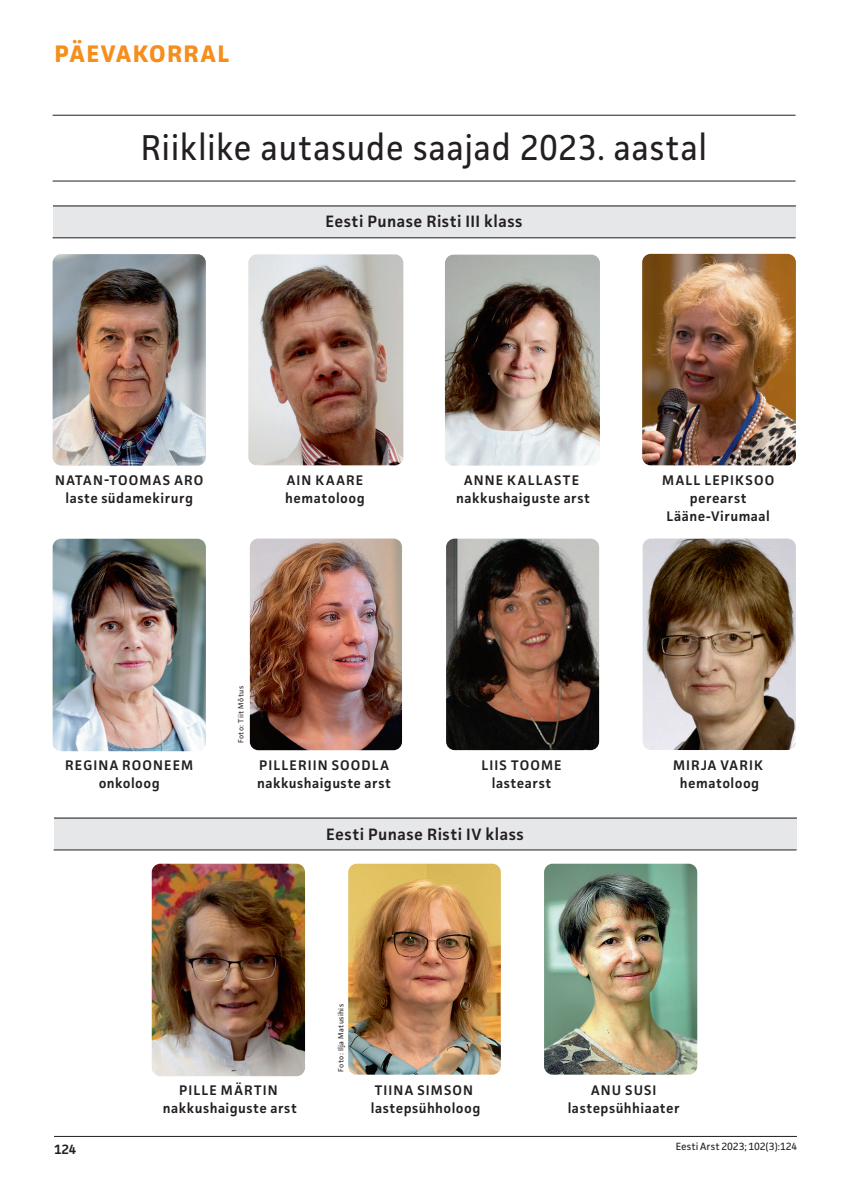
<style>
.page{position:relative;width:851px;height:1191px;background:#fff}
.page>*{position:absolute;margin:0;border:0;box-sizing:border-box;transform-origin:0 0}
.t1{font:36px "Facit";letter-spacing:.015em;color:#231f20;scale:.95 1}
.t2{font:700 24px "Facit";letter-spacing:.06em;color:#f68e1e}
.t3{font:600 16.5px "Facit";letter-spacing:.03em;color:#231f20}
.t4{font:600 13.95px/18px "Facit";letter-spacing:.04em;color:#231f20;text-align:center}
.t5{font:600 13.95px/18px "Facit";letter-spacing:.075em;color:#231f20;text-align:center}
.t6{font:600 13.5px "Facit";color:#231f20}
.t7{font:10.5px "Facit";letter-spacing:-.005em;color:#231f20}
.t8{font:7.5px "Facit";letter-spacing:.05em;color:#231f20}
</style>
<div class="page">
<hr style="left:54px;top:1136px;width:742px;height:1px;background:#231f20">
<hr style="left:53px;top:115px;width:742px;height:1px;background:#231f20">
<hr style="left:53px;top:181px;width:742px;height:1px;background:#231f20">
<div style="left:53px;top:206px;width:742px;height:32px;background:#e6e7e9"></div>
<hr style="left:53px;top:206px;width:742px;height:1px;background:#231f20">
<hr style="left:53px;top:237px;width:742px;height:1px;background:#231f20">
<div style="left:54px;top:817px;width:742px;height:33px;background:#e6e7e9"></div>
<hr style="left:54px;top:817px;width:742px;height:1px;background:#231f20">
<hr style="left:54px;top:849px;width:742px;height:1px;background:#231f20">
<img style="left:642px;top:538px;width:153px;height:212px">
<img style="left:152px;top:863px;width:153px;height:213px">
<img style="left:250px;top:538px;width:152px;height:212px">
<img style="left:53px;top:539px;width:153px;height:212px">
<img style="left:53px;top:254px;width:153px;height:211px">
<img style="left:642px;top:254px;width:153px;height:211px">
<img style="left:446px;top:538px;width:153px;height:212px">
<img style="left:544px;top:863px;width:153px;height:211px">
<img style="left:445px;top:255px;width:155px;height:210px">
<img style="left:248px;top:254px;width:155px;height:211px">
<img style="left:348px;top:863px;width:153px;height:211px">
<h2 class="t2" style="left:55px;top:39px;width:176px">PÄEVAKORRAL</h2>
<h1 class="t1" style="left:141px;top:125px;width:597px">Riiklike autasude saajad 2023. aastal</h1>
<p class="t3" style="left:325px;top:211px;width:198px">Eesti Punase Risti III klass</p>
<p class="t4" style="left:55px;top:470px;width:150px">NATAN-TOOMAS ARO laste südamekirurg</p>
<p class="t4" style="left:285px;top:470px;width:81px;text-align:left">AIN KAARE hematoloog</p>
<p class="t8" style="left:236px;top:743px;width:59px;rotate:-90deg">Foto: Tiit Mõtus</p>
<p class="t4" style="left:456px;top:470px;width:135px">ANNE KALLASTE nakkushaiguste arst</p>
<p class="t4" style="left:662px;top:470px;width:113px">MALL LEPIKSOO perearst<br>Lääne-Virumaal</p>
<p class="t5" style="left:65px;top:756px;width:129px">REGINA ROONEEM onkoloog</p>
<p class="t4" style="left:257px;top:756px;width:135px;text-align:left">PILLERIIN SOODLA nakkushaiguste arst</p>
<p class="t4" style="left:481px;top:756px;width:81px">LIIS TOOME lastearst</p>
<p class="t4" style="left:673px;top:756px;width:91px">MIRJA VARIK hematoloog</p>
<p class="t3" style="left:326px;top:823px;width:199px">Eesti Punase Risti IV klass</p>
<p class="t8" style="left:336px;top:1071px;width:69px;rotate:-90deg">Foto: Ilja Matusihis</p>
<p class="t6" style="left:54px;top:1140px;width:24px">124</p>
<p class="t4" style="left:163px;top:1081px;width:135px">PILLE MÄRTIN nakkushaiguste arst</p>
<p class="t4" style="left:371px;top:1081px;width:111px;text-align:left">TIINA SIMSON lastepsühholoog</p>
<p class="t4" style="left:567px;top:1081px;width:114px">ANU SUSI lastepsühhiaater</p>
<p class="t7" style="left:675px;top:1139px;width:123px">Eesti Arst 2023; 102(3):124</p>
</div>
